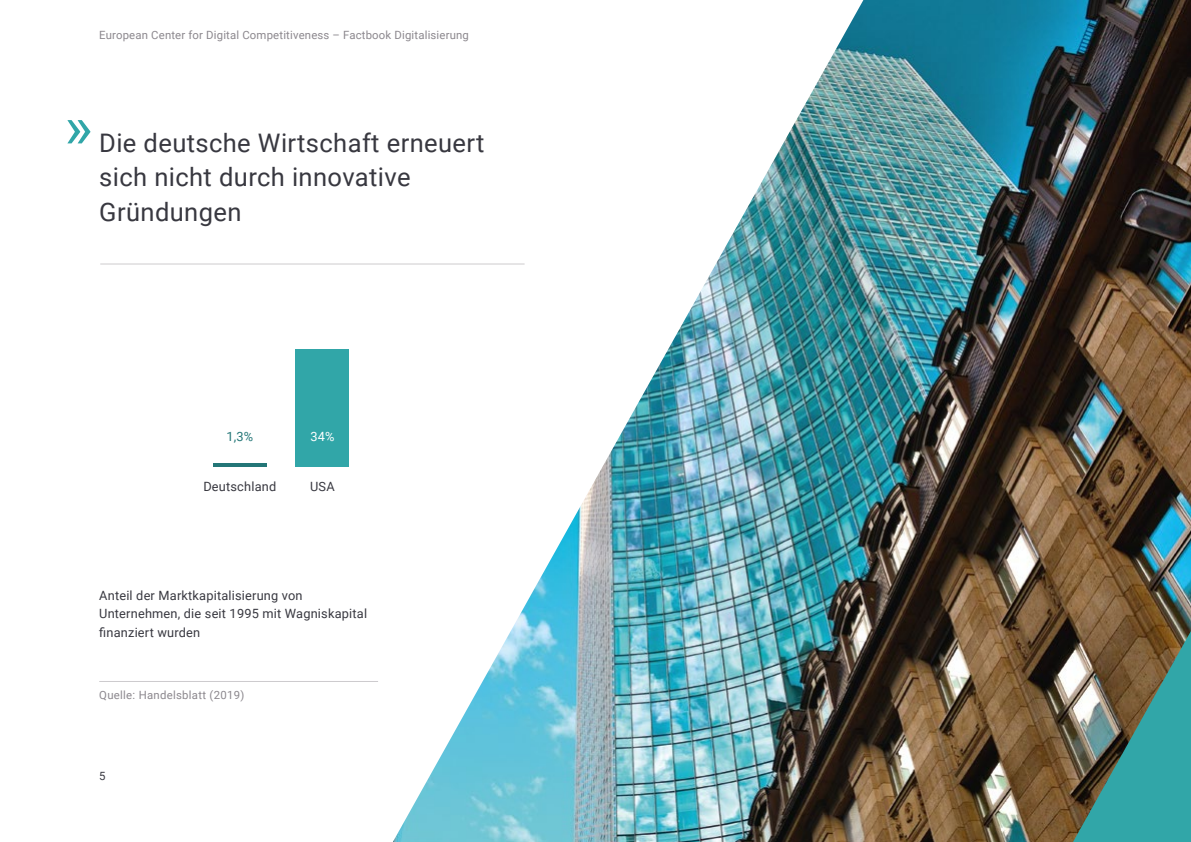
<style>
.page{position:relative;width:1191px;height:842px;background:#fff}
.page>*{position:absolute;margin:0;border:0;box-sizing:border-box;transform-origin:0 0}
.t1{font:59.9px "Roboto";color:#31a6a8}
.t2{font:25.5px/34px "Roboto";letter-spacing:.015em;color:#383840}
.t3{font:12.8px/18.4px "Roboto";letter-spacing:.015em;color:#383840}
.t4{font:12.8px "Roboto";color:#247677}
.t5{font:12.8px "Roboto";color:#fff}
.t6{font:11.4px "Roboto";letter-spacing:.015em;color:#8c888e}
.t7{font:11.4px "Roboto";color:#383840}
</style>
<div class="page">
<img style="left:393px;top:0;width:798px;height:842px">
<svg style="left:1073px;top:631px;width:118px;height:211px;background:#55867a"></svg>
<hr style="left:99px;top:681px;width:279px;height:1px;background:#cdcbce">
<hr style="left:100px;top:264px;width:424px;height:1px;background:#cdcbce">
<div style="left:296px;top:349px;width:53px;height:117px;background:#31a6a8"></div>
<hr style="left:213px;top:463px;width:53px;height:3px;background:#247677">
<p class="t6" style="left:99px;top:30px;width:371px">European Center for Digital Competitiveness – Factbook Digitalisierung</p>
<h1 class="t1" style="left:64px;top:98px;width:30px">»</h1>
<h2 class="t2" style="left:99px;top:128px;width:387px">Die deutsche Wirtschaft erneuert sich nicht durch innovative<br>Gründungen</h2>
<p class="t4" style="left:226px;top:430px;width:28px">1,3%</p>
<p class="t3" style="left:203px;top:478px;width:74px">Deutschland</p>
<p class="t5" style="left:310px;top:430px;width:26px">34%</p>
<p class="t3" style="left:310px;top:478px;width:26px">USA</p>
<p class="t3" style="left:99px;top:587px;width:269px">Anteil der Marktkapitalisierung von<br>Unternehmen, die seit 1995 mit Wagniskapital finanziert wurden</p>
<p class="t6" style="left:99px;top:689px;width:146px">Quelle: Handelsblatt (2019)</p>
<p class="t7" style="left:99px;top:770px;width:8px">5</p>
</div>
